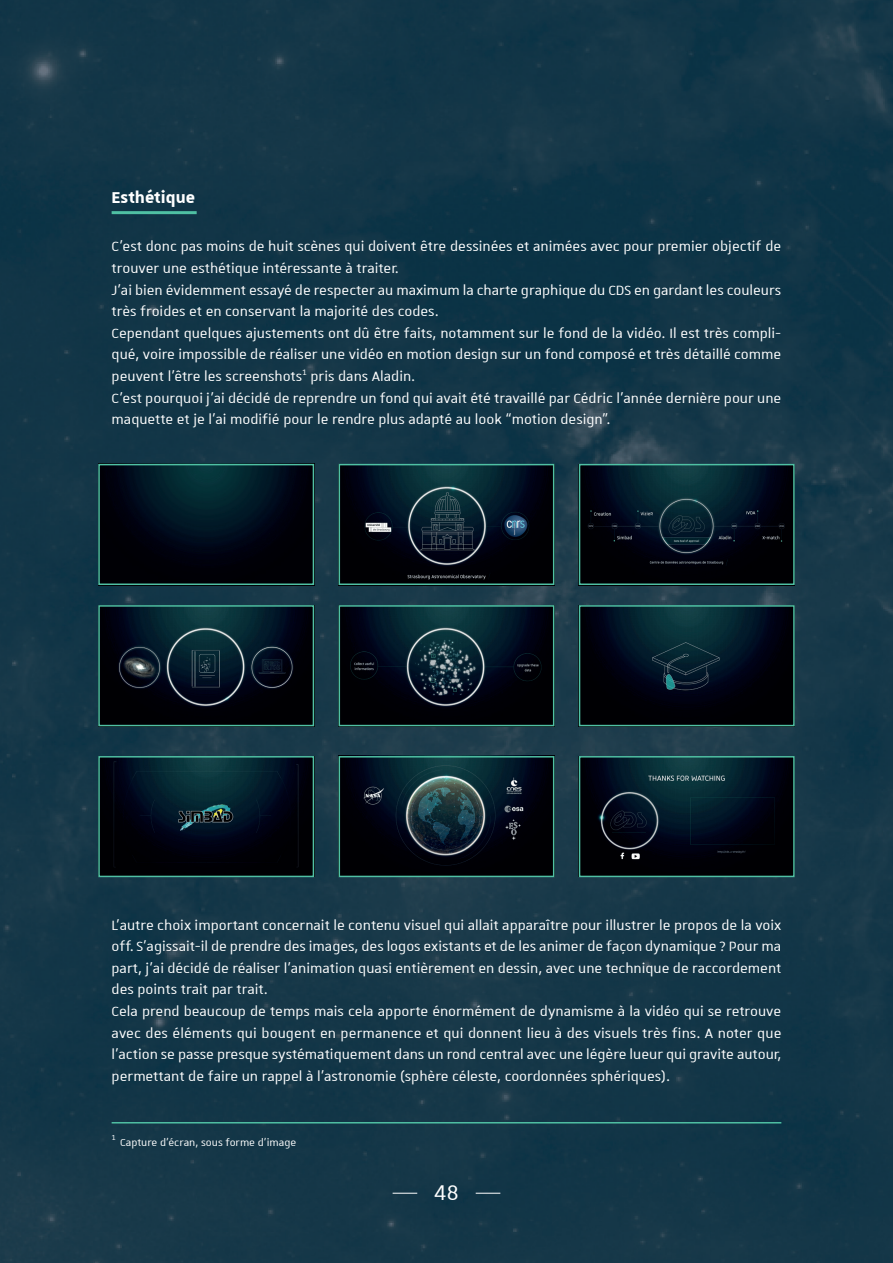
<style>
.page{position:relative;width:893px;height:1263px;background:#fff}
.page>*{position:absolute;margin:0;border:0;box-sizing:border-box;transform-origin:0 0}
.t1{font:28.5px "Unistra A";color:#fff}
.t2{font:700 21px "Unistra A";color:#fff}
.t3{font:18px/21.6px "Unistra A";color:#fff}
.t4{font:13.5px "Unistra A";color:#fff}
</style>
<div class="page">
<img style="left:0;top:0;width:523px;height:1054px">
<img style="left:523px;top:0;width:370px;height:1263px">
<div style="left:0;top:1054px;width:524px;height:209px;background:#153748"></div>
<img style="left:342px;top:467px;width:209px;height:115px">
<img style="left:582px;top:467px;width:210px;height:115px">
<img style="left:101px;top:608px;width:210px;height:115px">
<img style="left:342px;top:608px;width:209px;height:115px">
<img style="left:582px;top:608px;width:210px;height:115px">
<img style="left:101px;top:759px;width:210px;height:115px">
<img style="left:342px;top:759px;width:209px;height:115px">
<img style="left:582px;top:759px;width:210px;height:115px">
<img style="left:101px;top:467px;width:210px;height:115px">
<div style="left:112px;top:211px;width:85px;height:3px;border:2px solid #4fc0a3"></div>
<div style="left:98px;top:464px;width:216px;height:121px;border:2px solid #4fc0a3"></div>
<div style="left:339px;top:464px;width:215px;height:121px;border:2px solid #4fc0a3"></div>
<div style="left:579px;top:464px;width:216px;height:121px;border:2px solid #4fc0a3"></div>
<div style="left:579px;top:605px;width:216px;height:121px;border:2px solid #4fc0a3"></div>
<div style="left:339px;top:605px;width:215px;height:121px;border:2px solid #4fc0a3"></div>
<div style="left:339px;top:756px;width:215px;height:121px;border:2px solid #4fc0a3"></div>
<div style="left:98px;top:605px;width:216px;height:121px;border:2px solid #4fc0a3"></div>
<div style="left:98px;top:756px;width:216px;height:121px;border:2px solid #4fc0a3"></div>
<div style="left:579px;top:756px;width:216px;height:121px;border:2px solid #4fc0a3"></div>
<svg style="left:476px;top:1193px;width:24px;height:1px"></svg>
<svg style="left:393px;top:1193px;width:24px;height:1px"></svg>
<hr style="left:112px;top:1122px;width:669px;height:1px;background:#4fc0a3">
<p class="t2" style="left:112px;top:185px;width:85px">Esthétique</p>
<p class="t3" style="left:112px;top:235px;width:671px">C’est donc pas moins de huit scènes qui doivent être dessinées et animées avec pour premier objectif de trouver une esthétique intéressante à traiter.<br>J’ai bien évidemment essayé de respecter au maximum la charte graphique du CDS en gardant les couleurs très froides et en conservant la majorité des codes.<br>Cependant quelques ajustements ont dû être faits, notamment sur le fond de la vidéo. Il est très compli&shy;qué, voire impossible de réaliser une vidéo en motion design sur un fond composé et très détaillé comme peuvent l’être les screenshots<sup>1</sup> pris dans Aladin.<br>C’est pourquoi j’ai décidé de reprendre un fond qui avait été travaillé par Cédric l’année dernière pour une maquette et je l’ai modifié pour le rendre plus adapté au look “motion design”.</p>
<p class="t3" style="left:112px;top:913px;width:671px">L’autre choix important concernait le contenu visuel qui allait apparaître pour illustrer le propos de la voix off. S’agissait-il de prendre des images, des logos existants et de les animer de façon dynamique ? Pour ma part, j’ai décidé de réaliser l’animation quasi entièrement en dessin, avec une technique de raccordement des points trait par trait.<br>Cela prend beaucoup de temps mais cela apporte énormément de dynamisme à la vidéo qui se retrouve avec des éléments qui bougent en permanence et qui donnent lieu à des visuels très fins. A noter que l’action se passe presque systématiquement dans un rond central avec une légère lueur qui gravite autour, permettant de faire un rappel à l’astronomie (sphère céleste, coordonnées sphériques).</p>
<p class="t4" style="left:112px;top:1135px;width:186px"><sup>1</sup> Capture d’écran, sous forme d’image</p>
<h1 class="t1" style="left:434px;top:1178px;width:27px">48</h1>
</div>
